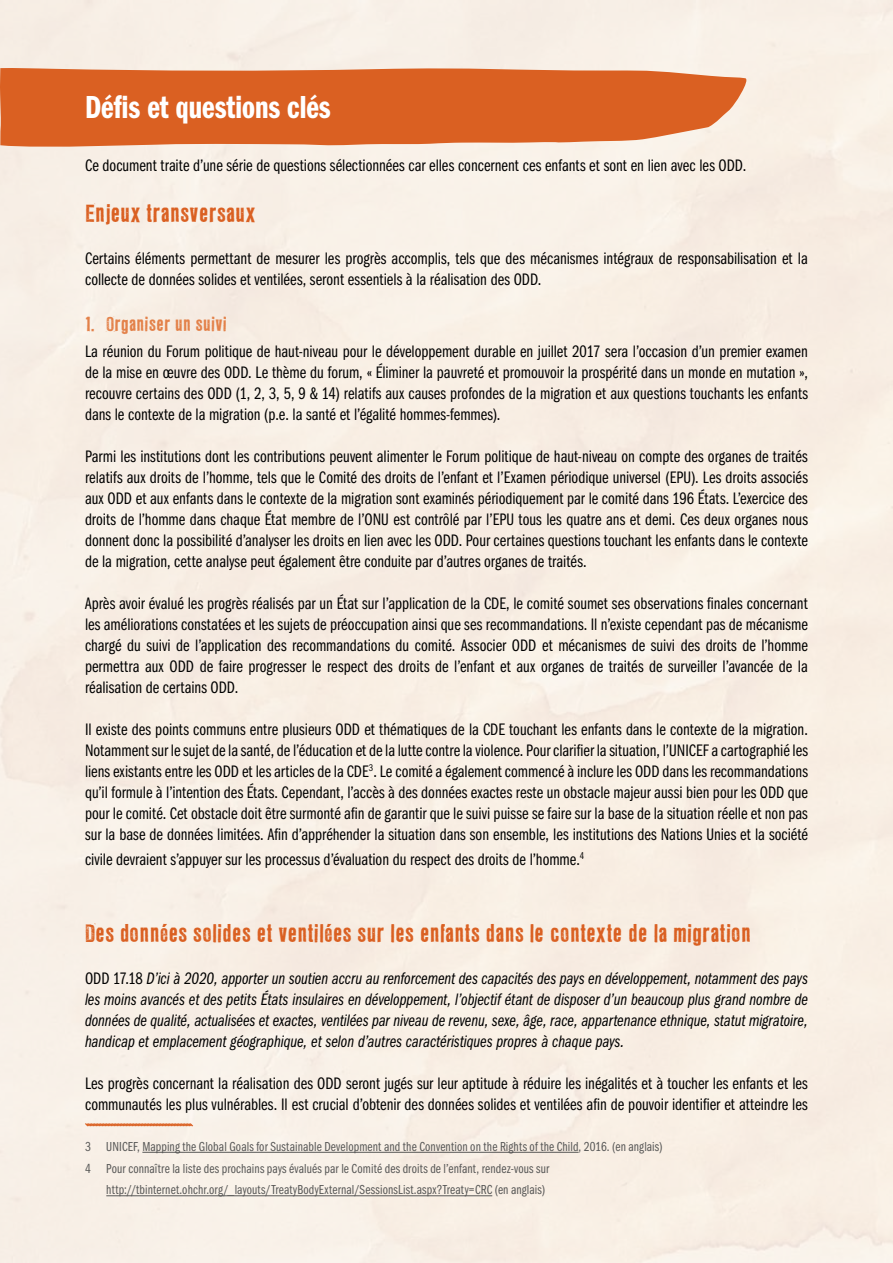
<style>
.page{position:relative;width:893px;height:1263px;background:#fff}
.page>*{position:absolute;margin:0;border:0;box-sizing:border-box;transform-origin:0 0}
.t1{font:33px "ITC Franklin Gothic Std Dm Cp";color:#fff}
.t2{font:22.5px "LL Rubber Grotesque";letter-spacing:-.03em;color:#da6022}
.t3{font:18px "LL Rubber Grotesque";letter-spacing:-.025em;color:#e38149}
.t4{font:17.25px/21px "ITC Franklin Gothic Std Bk Cp";color:#000;text-align:justify}
.t5{font:17.25px/21px "ITC Franklin Gothic Std Bk Cp It";letter-spacing:-.005em;color:#000;text-align:justify}
.t6{font:13.5px "ITC Franklin Gothic Std Bk Cp";letter-spacing:.01em;color:#575756}
.s1{font-family:"ITC Franklin Gothic Std Bk Cp"}
</style>
<div class="page">
<svg style="left:0;top:67px;width:751px;height:82px;fill:#da6022"></svg>
<svg style="left:84px;top:1123px;width:110px;height:4px"></svg>
<hr style="left:142px;top:1152px;width:437px;height:1px;background:#575756">
<hr style="left:106px;top:1195px;width:386px;height:1px;background:#575756">
<h1 class="t1" style="left:85px;top:89px;width:247px">Défis et questions clés</h1>
<p class="t4" style="left:85px;top:155px;width:663px">Ce document traite d’une série de questions sélectionnées car elles concernent ces enfants et sont en lien avec les ODD.</p>
<h2 class="t2" style="left:85px;top:199px;width:173px">Enjeux transversaux</h2>
<p class="t4" style="left:85px;top:248px;width:724px">Certains éléments permettant de mesurer les progrès accomplis, tels que des mécanismes intégraux de responsabilisation et la collecte de données solides et ventilées, seront essentiels à la réalisation des ODD.</p>
<p class="t3" style="left:85px;top:313px;width:144px">1. Organiser un suivi</p>
<p class="t4" style="left:85px;top:341px;width:724px">La réunion du Forum politique de haut-niveau pour le développement durable en juillet 2017 sera l’occasion d’un premier examen de la mise en œuvre des ODD. Le thème du forum, « Éliminer la pauvreté et promouvoir la prospérité dans un monde en mutation », recouvre certains des ODD (1, 2, 3, 5, 9 &amp; 14) relatifs aux causes profondes de la migration et aux questions touchants les enfants dans le contexte de la migration (p.e. la santé et l’égalité hommes-femmes).</p>
<p class="t4" style="left:85px;top:446px;width:724px">Parmi les institutions dont les contributions peuvent alimenter le Forum politique de haut-niveau on compte des organes de traités relatifs aux droits de l’homme, tels que le Comité des droits de l’enfant et l’Examen périodique universel (EPU). Les droits associés aux ODD et aux enfants dans le contexte de la migration sont examinés périodiquement par le comité dans 196 États. L’exercice des droits de l’homme dans chaque État membre de l’ONU est contrôlé par l’EPU tous les quatre ans et demi. Ces deux organes nous donnent donc la possibilité d’analyser les droits en lien avec les ODD. Pour certaines questions touchant les enfants dans le contexte de la migration, cette analyse peut également être conduite par d’autres organes de traités.</p>
<p class="t4" style="left:85px;top:593px;width:724px">Après avoir évalué les progrès réalisés par un État sur l’application de la CDE, le comité soumet ses observations finales concernant les améliorations constatées et les sujets de préoccupation ainsi que ses recommandations. Il n’existe cependant pas de mécanisme chargé du suivi de l’application des recommandations du comité. Associer ODD et mécanismes de suivi des droits de l’homme permettra aux ODD de faire progresser le respect des droits de l’enfant et aux organes de traités de surveiller l’avancée de la réalisation de certains ODD.</p>
<p class="t4" style="left:85px;top:719px;width:724px">Il existe des points communs entre plusieurs ODD et thématiques de la CDE touchant les enfants dans le contexte de la migration.<br>Notamment sur le sujet de la santé, de l’éducation et de la lutte contre la violence. Pour clarifier la situation, l’UNICEF a cartographié les liens existants entre les ODD et les articles de la CDE<sup>3</sup>. Le comité a également commencé à inclure les ODD dans les recommandations qu’il formule à l’intention des États. Cependant, l’accès à des données exactes reste un obstacle majeur aussi bien pour les ODD que pour le comité. Cet obstacle doit être surmonté afin de garantir que le suivi puisse se faire sur la base de la situation réelle et non pas sur la base de données limitées. Afin d’appréhender la situation dans son ensemble, les institutions des Nations Unies et la société</p>
<p class="t4" style="left:85px;top:849px;width:500px">civile devraient s’appuyer sur les processus d’évaluation du respect des droits de l’homme.<sup>4</sup></p>
<h2 class="t2" style="left:85px;top:919px;width:668px">Des données solides et ventilées sur les enfants dans le contexte de la migration</h2>
<p class="t5" style="left:85px;top:968px;width:724px"><span class="s1">ODD 17.18</span> D’ici à 2020, apporter un soutien accru au renforcement des capacités des pays en développement, notamment des pays les moins avancés et des petits États insulaires en développement, l’objectif étant de disposer d’un beaucoup plus grand nombre de données de qualité, actualisées et exactes, ventilées par niveau de revenu, sexe, âge, race, appartenance ethnique, statut migratoire, handicap et emplacement géographique, et selon d’autres caractéristiques propres à chaque pays.</p>
<p class="t4" style="left:85px;top:1073px;width:724px">Les progrès concernant la réalisation des ODD seront jugés sur leur aptitude à réduire les inégalités et à toucher les enfants et les communautés les plus vulnérables. Il est crucial d’obtenir des données solides et ventilées afin de pouvoir identifier et atteindre les</p>
<p class="t6" style="left:85px;top:1139px;width:579px">3 UNICEF, Mapping the Global Goals for Sustainable Development and the Convention on the Rights of the Child, 2016. (en anglais)</p>
<p class="t6" style="left:85px;top:1161px;width:466px">4 Pour connaître la liste des prochains pays évalués par le Comité des droits de l’enfant, rendez-vous sur</p>
<p class="t6" style="left:106px;top:1182px;width:440px">http://tbinternet.ohchr.org/_layouts/TreatyBodyExternal/SessionsList.aspx?Treaty=CRC (en anglais)</p>
</div>
